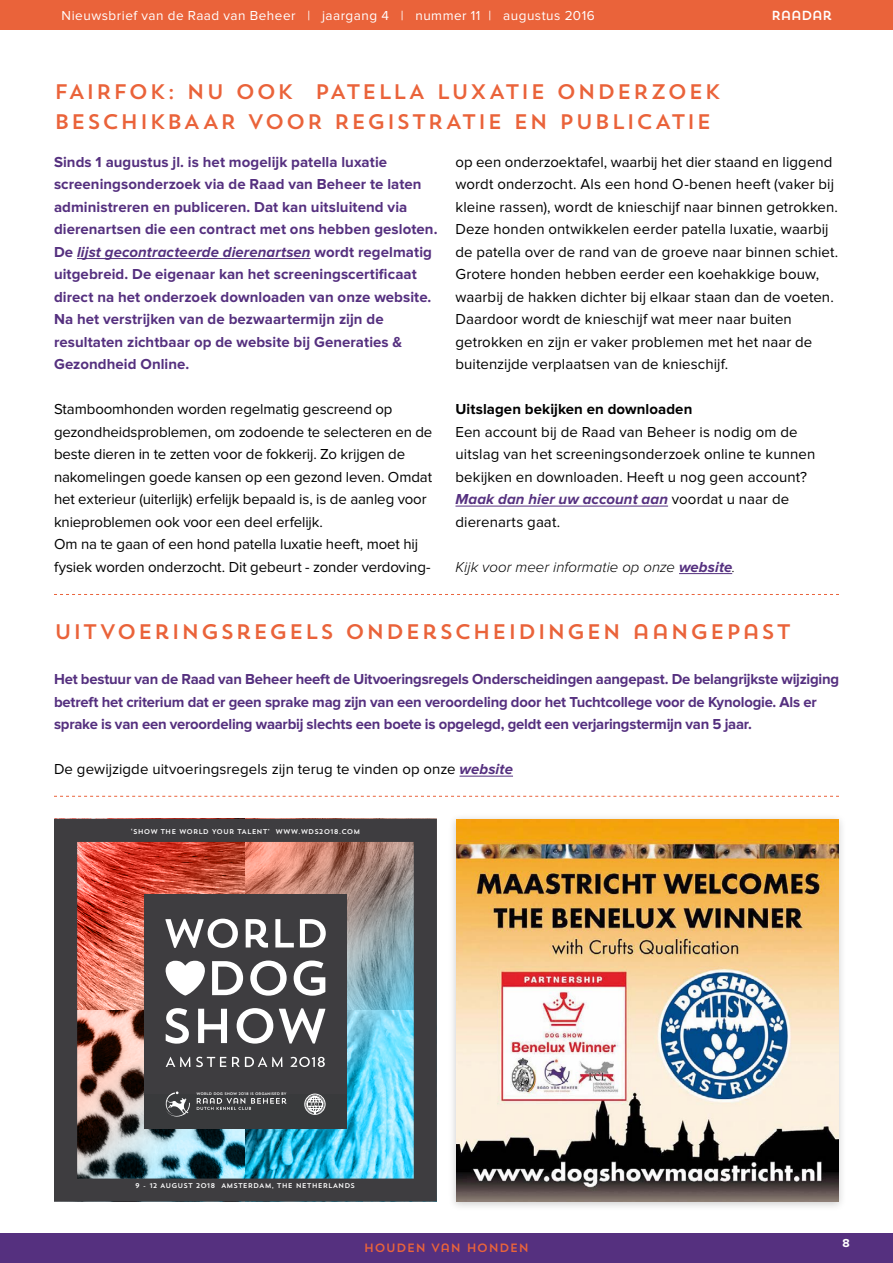
<style>
.page{position:relative;width:893px;height:1263px;background:#fff}
.page>*{position:absolute;margin:0;border:0;box-sizing:border-box;transform-origin:0 0}
.t1{font:21px/30px "Trend Sans One";letter-spacing:.05em;color:#ea633a}
.t2{font:15px/22.5px "Proxima Nova";letter-spacing:.005em;color:#000}
.t3{font:700 15px/22.5px "Proxima Nova";color:#55307f}
.t4{font:italic 300 15px "Proxima Nova";letter-spacing:.005em;color:#000}
.t5{font:700 15px "Proxima Nova";letter-spacing:.005em;color:#000}
.t6{font:13.5px "Proxima Nova";letter-spacing:.035em;color:#fff}
.t7{font:13.05px "Trend Sans One";letter-spacing:-.07em;color:#fff}
.t8{font:12px "Trend Sans One";color:#ea633a}
.t9{font:700 12px "Proxima Nova";color:#fff}
.t10{font:6.9px "Trend Sans One";color:#fff}
.t11{font:3.75px "Trend Sans One";letter-spacing:-.04em;color:#fff}
.s1{font-style:italic}
.s2{font-weight:700;font-style:italic;color:#55307f}
.s3{font-weight:700;color:#55307f}
</style>
<div class="page">
<div style="left:0;top:1233px;width:893px;height:30px;background:#55307f"></div>
<div style="left:0;top:0;width:893px;height:30px;background:#ea633a"></div>
<div style="left:448px;top:813px;width:399px;height:399px;background:#000;opacity:.2"></div>
<img style="left:456px;top:819px;width:383px;height:383px">
<hr style="left:77px;top:258px;width:234px;height:1px;background:#55307f">
<hr style="left:455px;top:506px;width:213px;height:1px;background:#55307f">
<hr style="left:679px;top:573px;width:53px;height:1px;background:#55307f">
<img style="left:54px;top:819px;width:383px;height:383px">
<svg style="left:305px;top:1094px;width:20px;height:20px"></svg>
<svg style="left:165px;top:1091px;width:25px;height:26px"></svg>
<svg style="left:197px;top:1098px;width:89px;height:12px"></svg>
<hr style="left:459px;top:776px;width:54px;height:1px;background:#55307f">
<svg style="left:54px;top:594px;width:785px;height:1px"></svg>
<svg style="left:54px;top:796px;width:785px;height:1px"></svg>
<p class="t6" style="left:62px;top:9px;width:535px">Nieuwsbrief van de Raad van Beheer | jaargang 4 | nummer 11 | augustus 2016</p>
<p class="t7" style="left:771px;top:7px;width:63px">RAADAR</p>
<h1 class="t1" style="left:54px;top:76px;width:669px">FAIRFOK: NU OOK PATELLA LUXATIE ONDERZOEK<br>BESCHIKBAAR VOOR REGISTRATIE EN PUBLICATIE</h1>
<p class="t3" style="left:54px;top:151px;width:385px">Sinds 1 augustus jl. is het mogelijk patella luxatie screeningsonderzoek via de Raad van Beheer te laten administreren en publiceren. Dat kan uitsluitend via dierenartsen die een contract met ons hebben gesloten.<br>De <span class="s1">lijst gecontracteerde dierenartsen</span> wordt regelmatig uitgebreid. De eigenaar kan het screeningscertificaat direct na het onderzoek downloaden van onze website.<br>Na het verstrijken van de bezwaartermijn zijn de resultaten zichtbaar op de website bij Generaties &amp; Gezondheid Online.</p>
<p class="t2" style="left:54px;top:398px;width:380px">Stamboomhonden worden regelmatig gescreend op gezondheidsproblemen, om zodoende te selecteren en de beste dieren in te zetten voor de fokkerij. Zo krijgen de nakomelingen goede kansen op een gezond leven. Omdat het exterieur (uiterlijk) erfelijk bepaald is, is de aanleg voor knieproblemen ook voor een deel erfelijk.<br>Om na te gaan of een hond patella luxatie heeft, moet hij fysiek worden onderzocht. Dit gebeurt - zonder verdoving-</p>
<p class="t2" style="left:455px;top:151px;width:384px">op een onderzoektafel, waarbij het dier staand en liggend wordt onderzocht. Als een hond O-benen heeft (vaker bij kleine rassen), wordt de knieschijf naar binnen getrokken.<br>Deze honden ontwikkelen eerder patella luxatie, waarbij de patella over de rand van de groeve naar binnen schiet.<br>Grotere honden hebben eerder een koehakkige bouw, waarbij de hakken dichter bij elkaar staan dan de voeten.<br>Daardoor wordt de knieschijf wat meer naar buiten getrokken en zijn er vaker problemen met het naar de buitenzijde verplaatsen van de knieschijf.</p>
<p class="t5" style="left:455px;top:402px;width:238px">Uitslagen bekijken en downloaden</p>
<p class="t2" style="left:455px;top:421px;width:361px">Een account bij de Raad van Beheer is nodig om de uitslag van het screeningsonderzoek online te kunnen bekijken en downloaden. Heeft u nog geen account?<br><span class="s2">Maak dan hier uw account aan</span> voordat u naar de dierenarts gaat.</p>
<p class="t4" style="left:455px;top:560px;width:282px">Kijk voor meer informatie op onze <span class="s3">website</span>.</p>
<h1 class="t1" style="left:54px;top:616px;width:739px">UITVOERINGSREGELS ONDERSCHEIDINGEN AANGEPAST</h1>
<p class="t3" style="left:54px;top:668px;width:787px">Het bestuur van de Raad van Beheer heeft de Uitvoeringsregels Onderscheidingen aangepast. De belangrijkste wijziging betreft het criterium dat er geen sprake mag zijn van een veroordeling door het Tuchtcollege voor de Kynologie. Als er sprake is van een veroordeling waarbij slechts een boete is opgelegd, geldt een verjaringstermijn van 5 jaar.</p>
<p class="t2" style="left:54px;top:758px;width:460px">De gewijzigde uitvoeringsregels zijn terug te vinden op onze <span class="s2">website</span></p>
<p class="t10" style="left:131px;top:827px;width:231px">‘SHOW THE WORLD YOUR TALENT’ WWW.WDS2018.COM</p>
<p class="t11" style="left:196px;top:1091px;width:92px">WORLD DOG SHOW 2018 IS ORGANISED BY</p>
<p class="t10" style="left:135px;top:1181px;width:221px">9 - 12 AUGUST 2018 AMSTERDAM, THE NETHERLANDS</p>
<p class="t8" style="left:364px;top:1240px;width:167px">HOUDEN VAN HONDEN</p>
<p class="t9" style="left:842px;top:1237px;width:9px">8</p>
</div>
